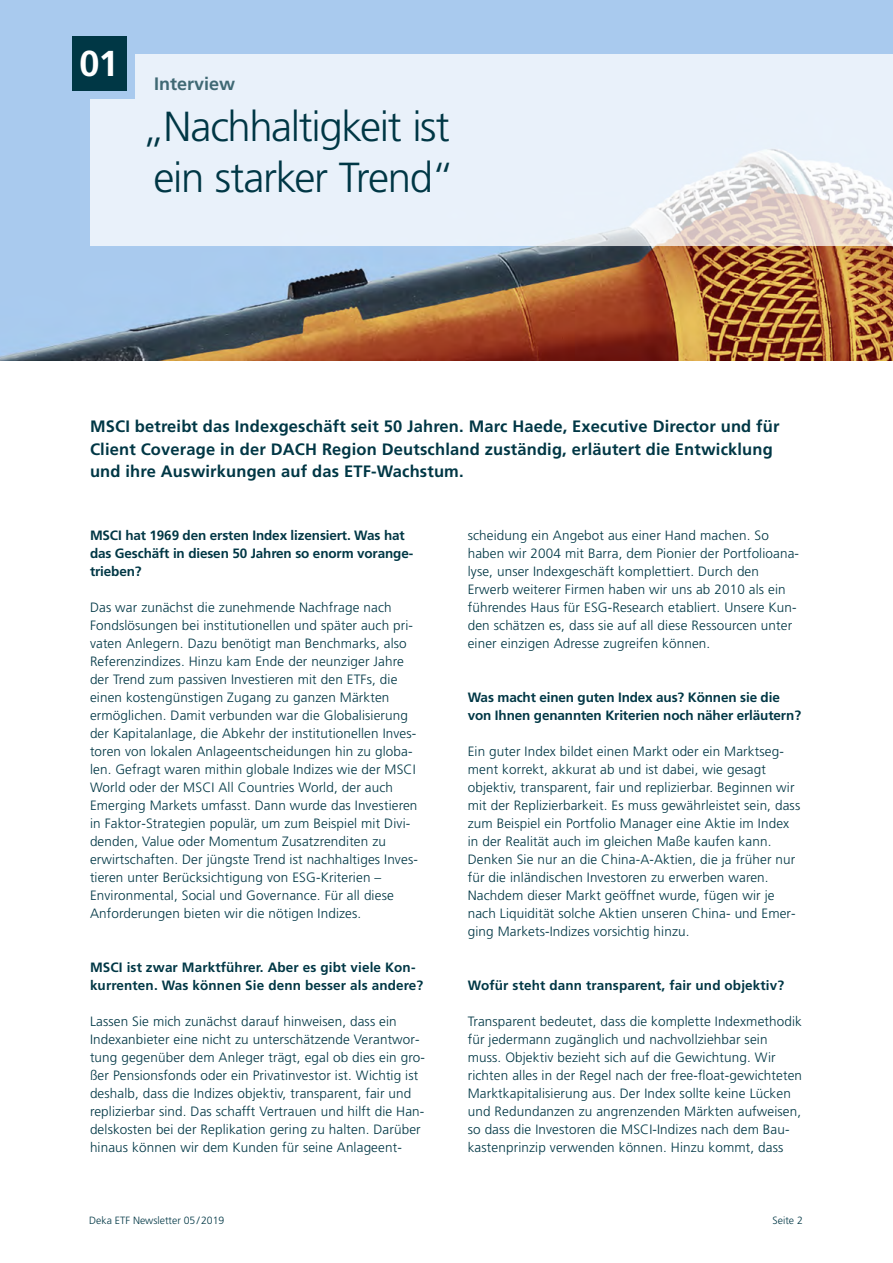
<style>
.page{position:relative;width:893px;height:1263px;background:#fff}
.page>*{position:absolute;margin:0;border:0;box-sizing:border-box;transform-origin:0 0}
.t1{font:300 42px/51px "Deka Frutiger OTPS";letter-spacing:-.03em;color:#003745}
.t2{font:700 18px "Deka Frutiger OTPS";color:#406974}
.t3{font:700 16.5px/22.5px "Deka Frutiger OTPS";letter-spacing:.01em;color:#003745}
.t4{font:300 13.5px/18px "Deka Frutiger OTPS";letter-spacing:.01em;color:#003745}
.t5{font:700 13.5px/18px "Deka Frutiger OTPS";letter-spacing:-.01em;color:#003745}
.t6{font:700 13.5px/18px "Deka Frutiger OTPS";letter-spacing:.01em;color:#003745}
.t7{font:300 10.5px "Deka Frutiger OTPS";color:#003745}
</style>
<div class="page">
<img style="left:0;top:0;width:893px;height:360px">
<div style="left:72px;top:36px;width:54px;height:54px;background:#003745"></div>
<svg style="left:90px;top:54px;width:803px;height:192px;background:#e6ecf4"></svg>
<h2 class="t2" style="left:79px;top:73px;width:157px"><sup>01</sup> Interview</h2>
<h1 class="t1" style="left:142px;top:101px;width:314px">„Nachhaltigkeit ist ein starker Trend“</h1>
<p class="t3" style="left:90px;top:415px;width:691px">MSCI betreibt das Indexgeschäft seit 50 Jahren. Marc Haede, Executive Director und für<br>Client Coverage in der DACH Region Deutschland zuständig, erläutert die Entwicklung und ihre Auswirkungen auf das ETF-Wachstum.</p>
<p class="t5" style="left:90px;top:526px;width:325px">MSCI hat 1969 den ersten Index lizensiert. Was hat das Geschäft in diesen 50 Jahren so enorm vorange&shy;trieben?</p>
<p class="t4" style="left:90px;top:598px;width:329px">Das war zunächst die zunehmende Nachfrage nach Fondslösungen bei institutionellen und später auch pri&shy;vaten Anlegern. Dazu benötigt man Benchmarks, also Referenzindizes. Hinzu kam Ende der neunziger Jahre der Trend zum passiven Investieren mit den ETFs, die einen kostengünstigen Zugang zu ganzen Märkten ermöglichen. Damit verbunden war die Globalisierung der Kapitalanlage, die Abkehr der institutionellen Inves&shy;toren von lokalen Anlageentscheidungen hin zu globa&shy;len. Gefragt waren mithin globale Indizes wie der MSCI World oder der MSCI All Countries World, der auch Emerging Markets umfasst. Dann wurde das Investieren in Faktor-Strategien populär, um zum Beispiel mit Divi&shy;denden, Value oder Momentum Zusatzrenditen zu erwirtschaften. Der jüngste Trend ist nachhaltiges Inves&shy;tieren unter Berücksichtigung von ESG-Kriterien – Environmental, Social und Governance. Für all diese Anforderungen bieten wir die nötigen Indizes.</p>
<p class="t6" style="left:90px;top:958px;width:335px">MSCI ist zwar Marktführer. Aber es gibt viele Kon&shy;kurrenten. Was können Sie denn besser als andere?</p>
<p class="t4" style="left:90px;top:1012px;width:336px">Lassen Sie mich zunächst darauf hinweisen, dass ein Indexanbieter eine nicht zu unterschätzende Verantwor&shy;tung gegenüber dem Anleger trägt, egal ob dies ein gro&shy;ßer Pensionsfonds oder ein Privatinvestor ist. Wichtig ist deshalb, dass die Indizes objektiv, transparent, fair und replizierbar sind. Das schafft Vertrauen und hilft die Han&shy;delskosten bei der Replikation gering zu halten. Darüber hinaus können wir dem Kunden für seine Anlageent-</p>
<p class="t4" style="left:468px;top:526px;width:333px">scheidung ein Angebot aus einer Hand machen. So haben wir 2004 mit Barra, dem Pionier der Portfolioana&shy;lyse, unser Indexgeschäft komplettiert. Durch den Erwerb weiterer Firmen haben wir uns ab 2010 als ein führendes Haus für ESG-Research etabliert. Unsere Kun&shy;den schätzen es, dass sie auf all diese Ressourcen unter einer einzigen Adresse zugreifen können.</p>
<p class="t5" style="left:468px;top:688px;width:335px">Was macht einen guten Index aus? Können sie die von Ihnen genannten Kriterien noch näher erläutern?</p>
<p class="t4" style="left:468px;top:742px;width:334px">Ein guter Index bildet einen Markt oder ein Marktseg&shy;ment korrekt, akkurat ab und ist dabei, wie gesagt objektiv, transparent, fair und replizierbar. Beginnen wir mit der Replizierbarkeit. Es muss gewährleistet sein, dass zum Beispiel ein Portfolio Manager eine Aktie im Index in der Realität auch im gleichen Maße kaufen kann.<br>Denken Sie nur an die China-A-Aktien, die ja früher nur für die inländischen Investoren zu erwerben waren.<br>Nachdem dieser Markt geöffnet wurde, fügen wir je nach Liquidität solche Aktien unseren China- und Emer&shy;ging Markets-Indizes vorsichtig hinzu.</p>
<p class="t6" style="left:468px;top:976px;width:318px">Wofür steht dann transparent, fair und objektiv?</p>
<p class="t4" style="left:468px;top:1012px;width:336px">Transparent bedeutet, dass die komplette Indexmethodik für jedermann zugänglich und nachvollziehbar sein muss. Objektiv bezieht sich auf die Gewichtung. Wir richten alles in der Regel nach der free-float-gewichteten Marktkapitalisierung aus. Der Index sollte keine Lücken und Redundanzen zu angrenzenden Märkten aufweisen, so dass die Investoren die MSCI-Indizes nach dem Bau&shy;kastenprinzip verwenden können. Hinzu kommt, dass</p>
<p class="t7" style="left:89px;top:1214px;width:137px">Deka ETF Newsletter 05/2019</p>
<p class="t7" style="left:773px;top:1214px;width:32px">Seite 2</p>
</div>
